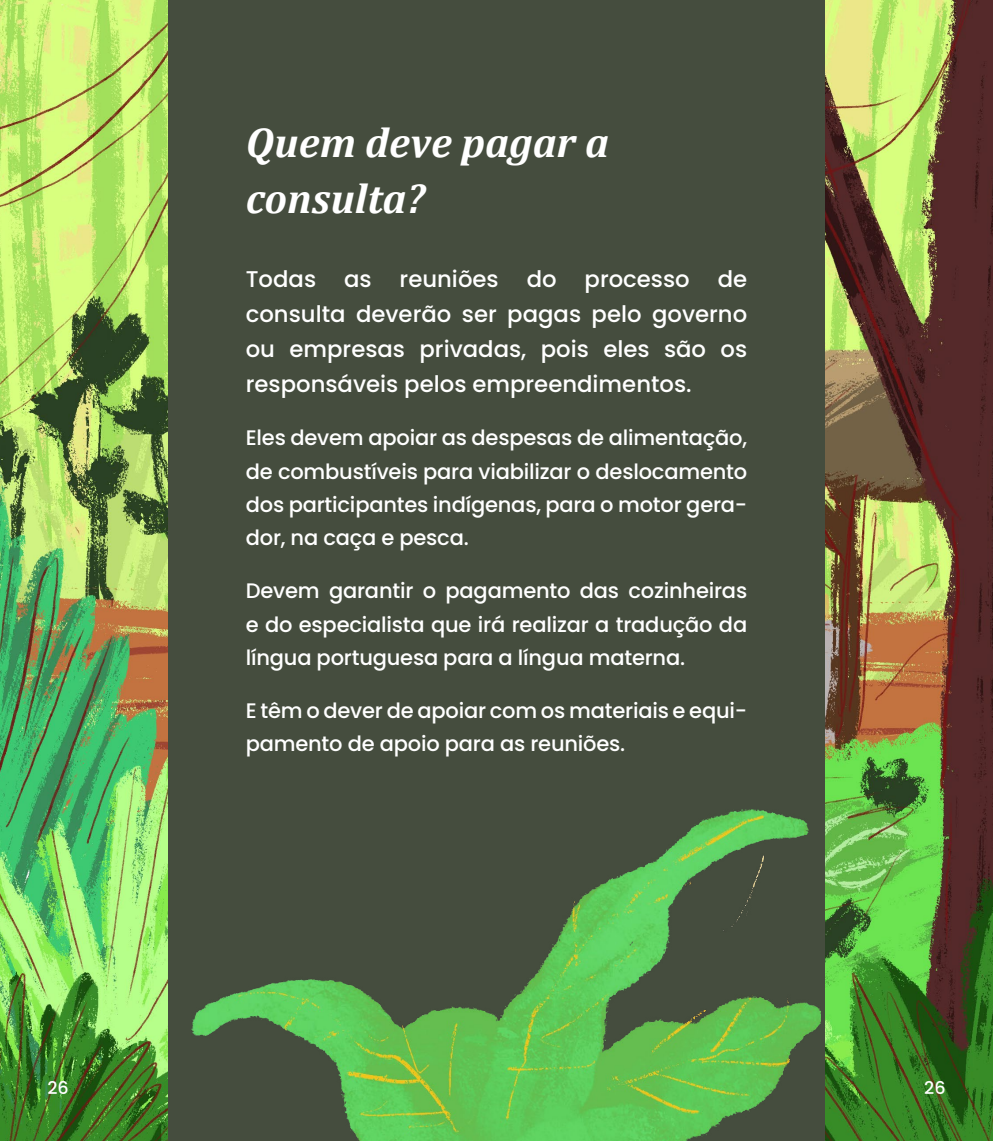
<style>
.page{position:relative;width:993px;height:1141px;background:#fff}
.page>*{position:absolute;margin:0;border:0;box-sizing:border-box;transform-origin:0 0}
.t1{font:italic 700 42px/56px "Cambria";color:#fff}
.t2{font:500 22.75px/35px "Poppins";color:#fff;text-align:justify}
.t3{font:500 21px/33.2px "Poppins";letter-spacing:-.01em;color:#fff;text-align:justify}
.t4{font:500 17.5px "Poppins";color:#fff}
</style>
<div class="page">
<img style="left:0;top:0;width:992px;height:1141px">
<div style="left:168px;top:0;width:656px;height:1141px;background:#454d3e"></div>
<img style="left:191px;top:809px;width:628px;height:332px">
<h1 class="t1" style="left:246px;top:113px;width:364px">Quem deve pagar a consulta?</h1>
<p class="t2" style="left:246px;top:262px;width:503px">Todas as reuniões do processo de consulta deverão ser pagas pelo governo ou empresas privadas, pois eles são os responsáveis pelos empreendimentos.</p>
<p class="t3" style="left:246px;top:422px;width:503px">Eles devem apoiar as despesas de alimentação, de combustíveis para viabilizar o deslocamento dos participantes indígenas, para o motor gera&shy;dor, na caça e pesca.</p>
<p class="t3" style="left:246px;top:574px;width:503px">Devem garantir o pagamento das cozinheiras e do especialista que irá realizar a tradução da língua portuguesa para a língua materna.</p>
<p class="t3" style="left:246px;top:694px;width:502px">E têm o dever de apoiar com os materiais e equi&shy;pamento de apoio para as reuniões.</p>
<p class="t4" style="left:47px;top:1078px;width:23px">26</p>
<p class="t4" style="left:923px;top:1078px;width:23px">26</p>
</div>
